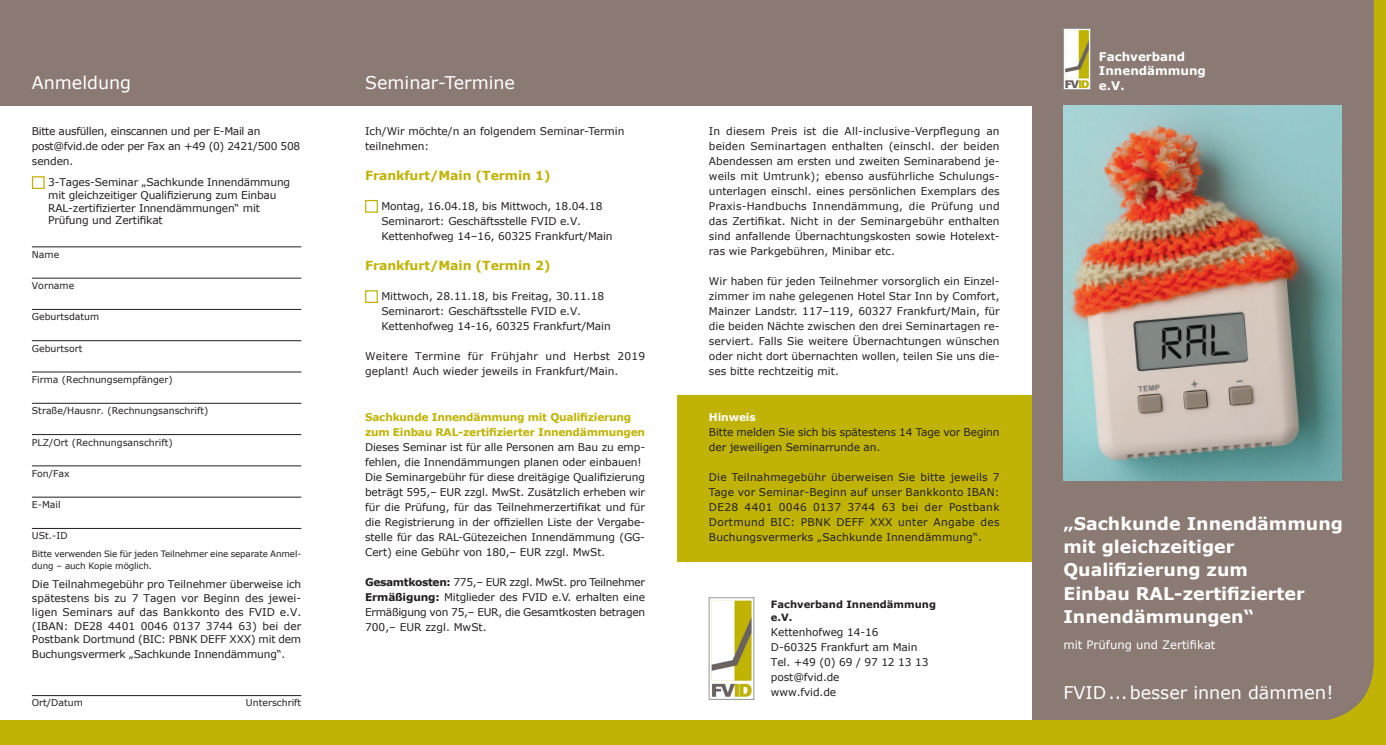
<style>
.page{position:relative;width:1386px;height:745px;background:#fff}
.page>*{position:absolute;margin:0;border:0;box-sizing:border-box;transform-origin:0 0}
.t1{font:700 17.5px/23.2px "Verdana";color:#fff}
.t2{font:17.5px "Verdana";color:#fff}
.t3{font:700 12.5px "Verdana";letter-spacing:-.01em;color:#c0b305}
.t4{font:700 12px/14px "Verdana";color:#fff}
.t5{font:11.62px "Verdana";color:#fff}
.t6{font:10.62px/15px "Verdana";letter-spacing:-.01em;color:#231f20}
.t7{font:10.62px/15px "Verdana";letter-spacing:-.03em;color:#231f20}
.t8{font:700 10.62px/15px "Verdana";letter-spacing:-.02em;color:#c0b305}
.t9{font:700 10.62px "Verdana";letter-spacing:-.01em;color:#fff}
.t10{font:700 10px/13.8px "Verdana";color:#231f20}
.t11{font:9.38px "Verdana";color:#231f20}
.t12{font:8.75px/12.5px "Verdana";letter-spacing:-.015em;color:#231f20}
.s1{font-weight:700}
.s2{font-size:18.12px}
</style>
<div class="page">
<div style="left:1245px;top:0;width:140px;height:744px;background:#c0b305"></div>
<div style="left:1031px;top:0;width:342px;height:720px;background:#8a7a73"></div>
<div style="left:0;top:0;width:1031px;height:105px;background:#8a7a73"></div>
<hr style="left:32px;top:246px;width:269px;height:1px;background:#231f20">
<hr style="left:32px;top:277px;width:269px;height:1px;background:#231f20">
<hr style="left:32px;top:309px;width:269px;height:1px;background:#231f20">
<hr style="left:32px;top:340px;width:269px;height:1px;background:#231f20">
<hr style="left:32px;top:371px;width:269px;height:1px;background:#231f20">
<hr style="left:32px;top:402px;width:269px;height:1px;background:#231f20">
<hr style="left:32px;top:434px;width:269px;height:1px;background:#231f20">
<hr style="left:32px;top:465px;width:269px;height:1px;background:#231f20">
<hr style="left:32px;top:496px;width:269px;height:1px;background:#231f20">
<hr style="left:32px;top:527px;width:269px;height:1px;background:#231f20">
<hr style="left:32px;top:694px;width:269px;height:1px;background:#231f20">
<div style="left:0;top:720px;width:1385px;height:24px;background:#c0b305"></div>
<div style="left:32px;top:176px;width:13px;height:13px;border:1px solid #c0b305"></div>
<div style="left:365px;top:200px;width:13px;height:12px;border:1px solid #c0b305"></div>
<div style="left:365px;top:290px;width:13px;height:13px;border:1px solid #c0b305"></div>
<img style="left:711px;top:600px;width:41px;height:97px">
<div style="left:709px;top:597px;width:45px;height:102px;border:1px solid #939598"></div>
<img style="left:1063px;top:105px;width:278px;height:375px">
<img style="left:1065px;top:30px;width:23px;height:58px">
<div style="left:1063px;top:28px;width:27px;height:62px;border:1px solid #939598"></div>
<div style="left:677px;top:395px;width:354px;height:167px;background:#c0b305"></div>
<h1 class="t2" style="left:32px;top:71px;width:101px">Anmeldung</h1>
<h1 class="t2" style="left:365px;top:71px;width:151px">Seminar-Termine</h1>
<p class="t7" style="left:32px;top:124px;width:270px">Bitte ausfüllen, einscannen und per E-Mail an post@fvid.de oder per Fax an +49 (0) 2421/500 508 senden.</p>
<p class="t6" style="left:48px;top:176px;width:243px;line-height:12.5px">3-Tages-Seminar „Sachkunde Innendämmung mit gleichzeitiger Qualifizierung zum Einbau RAL-zertifizierter Innendämmungen“ mit Prüfung und Zertifikat</p>
<p class="t11" style="left:32px;top:248px;width:29px">Name</p>
<p class="t11" style="left:32px;top:279px;width:44px">Vorname</p>
<p class="t11" style="left:32px;top:311px;width:69px">Geburtsdatum</p>
<p class="t11" style="left:32px;top:342px;width:52px">Geburtsort</p>
<p class="t11" style="left:32px;top:373px;width:142px">Firma (Rechnungsempfänger)</p>
<p class="t11" style="left:32px;top:404px;width:178px">Straße/Hausnr. (Rechnungsanschrift)</p>
<p class="t11" style="left:32px;top:436px;width:142px">PLZ/Ort (Rechnungsanschrift)</p>
<p class="t11" style="left:32px;top:467px;width:39px">Fon/Fax</p>
<p class="t11" style="left:32px;top:498px;width:30px">E-Mail</p>
<p class="t11" style="left:32px;top:529px;width:37px">USt.-ID</p>
<p class="t12" style="left:32px;top:547px;width:271px">Bitte verwenden Sie für jeden Teilnehmer eine separate Anmel&shy;dung – auch Kopie möglich.</p>
<p class="t6" style="left:32px;top:577px;width:271px;line-height:13.8px;text-align:justify">Die Teilnahmegebühr pro Teilnehmer überweise ich spätestens bis zu 7 Tagen vor Beginn des jewei&shy;ligen Seminars auf das Bankkonto des FVID e.V. (IBAN: DE28 4401 0046 0137 3744 63) bei der Postbank Dortmund (BIC: PBNK DEFF XXX) mit dem</p>
<p class="t6" style="left:32px;top:646px;width:255px">Buchungsvermerk „Sachkunde Innendämmung“.</p>
<p class="t11" style="left:32px;top:696px;width:52px">Ort/Datum</p>
<p class="t11" style="left:246px;top:696px;width:57px">Unterschrift</p>
<p class="t6" style="left:365px;top:124px;width:261px">Ich/Wir möchte/n an folgendem Seminar-Termin teilnehmen:</p>
<p class="t3" style="left:365px;top:167px;width:187px">Frankfurt/Main (Termin 1)</p>
<p class="t6" style="left:381px;top:199px;width:233px">Montag, 16.04.18, bis Mittwoch, 18.04.18<br>Seminarort: Geschäftsstelle FVID e.V.<br>Kettenhofweg 14–16, 60325 Frankfurt/Main</p>
<p class="t3" style="left:365px;top:257px;width:187px">Frankfurt/Main (Termin 2)</p>
<p class="t6" style="left:381px;top:289px;width:231px">Mittwoch, 28.11.18, bis Freitag, 30.11.18<br>Seminarort: Geschäftsstelle FVID e.V.<br>Kettenhofweg 14-16, 60325 Frankfurt/Main</p>
<p class="t6" style="left:365px;top:349px;width:282px">Weitere Termine für Frühjahr und Herbst 2019 geplant! Auch wieder jeweils in Frankfurt/Main.</p>
<p class="t8" style="left:365px;top:409px;width:281px">Sachkunde Innendämmung mit Qualifizierung zum Einbau RAL-zertifizierter Innendämmungen</p>
<p class="t6" style="left:365px;top:439px;width:281px">Dieses Seminar ist für alle Personen am Bau zu emp&shy;fehlen, die Innendämmungen planen oder einbauen!<br>Die Seminargebühr für diese dreitägige Qualifizierung beträgt 595,– EUR zzgl. MwSt. Zusätzlich erheben wir für die Prüfung, für das Teilnehmerzertifikat und für die Registrierung in der offiziellen Liste der Vergabe&shy;stelle für das RAL-Gütezeichen Innendämmung (GG-Cert) eine Gebühr von 180,– EUR zzgl. MwSt.</p>
<p class="t6" style="left:365px;top:574px;width:281px;text-align:justify"><span class="s1">Gesamtkosten:</span> 775,– EUR zzgl. MwSt. pro Teilnehmer <span class="s1">Ermäßigung:</span> Mitglieder des FVID e.V. erhalten eine Ermäßigung von 75,– EUR, die Gesamtkosten betragen 700,– EUR zzgl. MwSt.</p>
<p class="t6" style="left:709px;top:124px;width:292px;text-align:justify">In diesem Preis ist die All-inclusive-Verpflegung an beiden Seminartagen enthalten (einschl. der beiden Abendessen am ersten und zweiten Seminarabend je&shy;weils mit Umtrunk); ebenso ausführliche Schulungs&shy;unterlagen einschl. eines persönlichen Exemplars des Praxis-Handbuchs Innendämmung, die Prüfung und das Zertifikat. Nicht in der Seminargebühr enthalten sind anfallende Übernachtungskosten sowie Hotelext&shy;ras wie Parkgebühren, Minibar etc.</p>
<p class="t6" style="left:709px;top:274px;width:292px;text-align:justify">Wir haben für jeden Teilnehmer vorsorglich ein Einzel&shy;zimmer im nahe gelegenen Hotel Star Inn by Comfort, Mainzer Landstr. 117–119, 60327 Frankfurt/Main, für die beiden Nächte zwischen den drei Seminartagen re&shy;serviert. Falls Sie weitere Übernachtungen wünschen oder nicht dort übernachten wollen, teilen Sie uns die&shy;ses bitte rechtzeitig mit.</p>
<p class="t9" style="left:709px;top:409px;width:48px">Hinweis</p>
<p class="t6" style="left:709px;top:424px;width:292px">Bitte melden Sie sich bis spätestens 14 Tage vor Beginn der jeweiligen Seminarrunde an.</p>
<p class="t6" style="left:709px;top:469px;width:292px;text-align:justify">Die Teilnahmegebühr überweisen Sie bitte jeweils 7<br>Tage vor Seminar-Beginn auf unser Bankkonto IBAN:<br>DE28 4401 0046 0137 3744 63 bei der Postbank Dortmund BIC: PBNK DEFF XXX unter Angabe des Buchungsvermerks „Sachkunde Innendämmung“.</p>
<p class="t10" style="left:771px;top:596px;width:167px">Fachverband Innendämmung e.V.</p>
<p class="t6" style="left:771px;top:624px;width:159px">Kettenhofweg 14-16<br>D-60325 Frankfurt am Main<br>Tel. +49 (0) 69 / 97 12 13 13 post@fvid.de<br>www.fvid.de</p>
<p class="t4" style="left:1098px;top:50px;width:109px">Fachverband<br>Innendämmung e.V.</p>
<h1 class="t1" style="left:1063px;top:511px;width:281px">„Sachkunde Innendämmung mit gleichzeitiger<br>Qualifizierung zum<br>Einbau RAL-zertifizierter<br>Innendämmungen“</h1>
<p class="t5" style="left:1063px;top:637px;width:154px">mit Prüfung und Zertifikat</p>
<h1 class="t2" style="left:1063px;top:680px;width:272px">FVID...besser innen däm<span class="s2">men!</span></h1>
</div>
